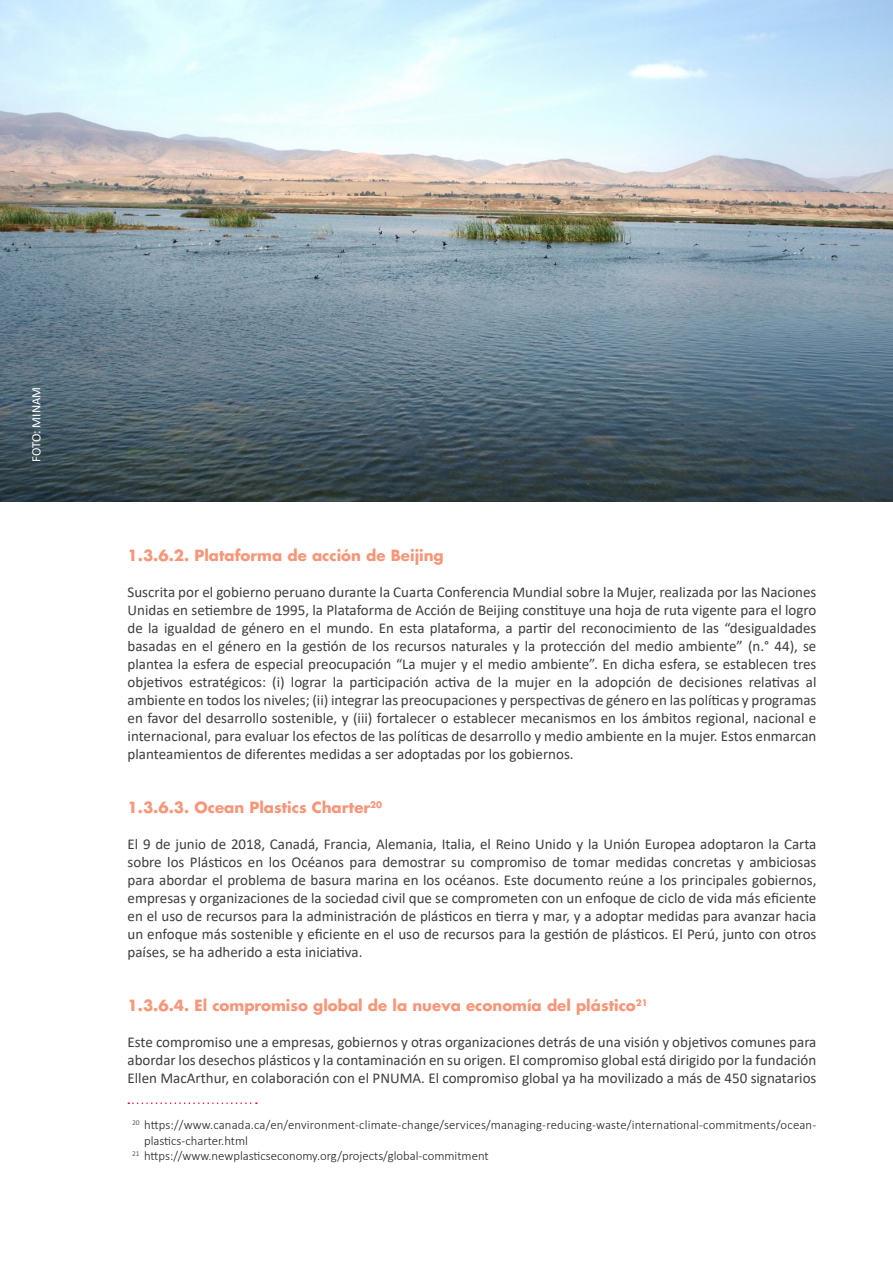
<style>
.page{position:relative;width:893px;height:1263px;background:#fff}
.page>*{position:absolute;margin:0;border:0;box-sizing:border-box;transform-origin:0 0}
.TEXTO_BASE{font:15px/18px "Calibri";color:#3e3e3f;text-align:justify}
.SUB_TITULAR_1_1_1_1{font:700 15px "Futura LT";color:#f6977a}
.pie_ok{font:300 12.75px/15.3px "Calibri";color:#231f20}
.CREDITO_FOTO{font:12.75px "Calibri";color:#fff}
</style>
<div class="page">
<hr style="left:892px;top:0;width:1px;height:1263px;background:#fde7dc">
<img style="left:0;top:0;width:893px;height:502px">
<svg style="left:128px;top:1102px;width:129px;height:2px"></svg>
<p class="CREDITO_FOTO" style="left:27px;top:462px;width:77px;rotate:-90deg">FOTO: MINAM</p>
<p class="SUB_TITULAR_1_1_1_1" style="left:128px;top:545px;width:318px">1.3.6.2. Plataforma de acción de Beijing</p>
<p class="TEXTO_BASE" style="left:128px;top:582px;width:690px">Suscrita por el gobierno peruano durante la Cuarta Conferencia Mundial sobre la Mujer, realizada por las Naciones Unidas en setiembre de 1995, la Plataforma de Acción de Beijing constituye una hoja de ruta vigente para el logro de la igualdad de género en el mundo. En esta plataforma, a partir del reconocimiento de las “desigualdades basadas en el género en la gestión de los recursos naturales y la protección del medio ambiente” (n.° 44), se plantea la esfera de especial preocupación “La mujer y el medio ambiente”. En dicha esfera, se establecen tres objetivos estratégicos: (i) lograr la participación activa de la mujer en la adopción de decisiones relativas al ambiente en todos los niveles; (ii) integrar las preocupaciones y perspectivas de género en las políticas y programas en favor del desarrollo sostenible, y (iii) fortalecer o establecer mecanismos en los ámbitos regional, nacional e internacional, para evaluar los efectos de las políticas de desarrollo y medio ambiente en la mujer. Estos enmarcan planteamientos de diferentes medidas a ser adoptadas por los gobiernos.</p>
<p class="SUB_TITULAR_1_1_1_1" style="left:128px;top:797px;width:256px">1.3.6.3. Ocean Plastics Charter<sup>20</sup></p>
<p class="TEXTO_BASE" style="left:128px;top:834px;width:690px">El 9 de junio de 2018, Canadá, Francia, Alemania, Italia, el Reino Unido y la Unión Europea adoptaron la Carta sobre los Plásticos en los Océanos para demostrar su compromiso de tomar medidas concretas y ambiciosas para abordar el problema de basura marina en los océanos. Este documento reúne a los principales gobiernos, empresas y organizaciones de la sociedad civil que se comprometen con un enfoque de ciclo de vida más eficiente en el uso de recursos para la administración de plásticos en tierra y mar, y a adoptar medidas para avanzar hacia un enfoque más sostenible y eficiente en el uso de recursos para la gestión de plásticos. El Perú, junto con otros países, se ha adherido a esta iniciativa.</p>
<p class="SUB_TITULAR_1_1_1_1" style="left:128px;top:995px;width:522px">1.3.6.4. El compromiso global de la nueva economía del plástico<sup>21</sup></p>
<p class="TEXTO_BASE" style="left:128px;top:1032px;width:690px">Este compromiso une a empresas, gobiernos y otras organizaciones detrás de una visión y objetivos comunes para abordar los desechos plásticos y la contaminación en su origen. El compromiso global está dirigido por la fundación Ellen MacArthur, en colaboración con el PNUMA. El compromiso global ya ha movilizado a más de 450 signatarios</p>
<p class="pie_ok" style="left:144px;top:1117px;width:674px;text-indent:-12px"><sup>20</sup> https://www.canada.ca/en/environment-climate-change/services/managing-reducing-waste/international-commitments/ocean&shy;plastics-charter.html</p>
<p class="pie_ok" style="left:132px;top:1148px;width:358px"><sup>21</sup> https://www.newplasticseconomy.org/projects/global-commitment</p>
</div>
